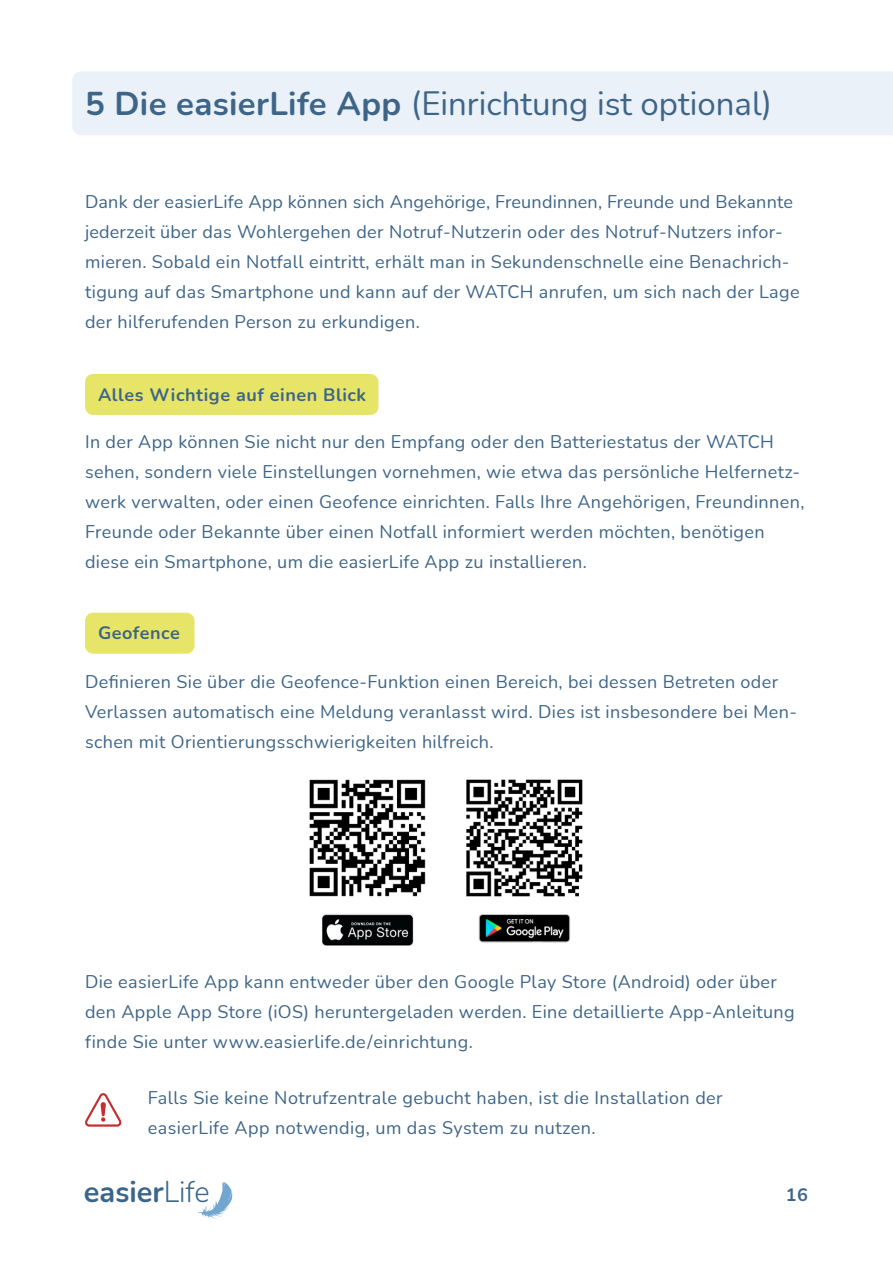
<style>
.page{position:relative;width:893px;height:1263px;background:#fff}
.page>*{position:absolute;margin:0;border:0;box-sizing:border-box;transform-origin:0 0}
.t1{font:33px "Nunito";color:#3e6588}
.t2{font:700 29.85px "Nunito";color:#3b6689;scale:.96 1}
.t3{font:18px/30px "Nunito";letter-spacing:.02em;color:#3e6588}
.t4{font:700 18px "Nunito";letter-spacing:.03em;color:#3e6588}
.s1{font-weight:700}
.s2{font-weight:300}
</style>
<div class="page">
<svg style="left:198px;top:1182px;width:35px;height:37px"></svg>
<div style="left:72px;top:71px;width:821px;height:64px;background:#eaf1f8"></div>
<img style="left:309px;top:779px;width:117px;height:118px">
<img style="left:322px;top:914px;width:91px;height:31px">
<img style="left:478px;top:914px;width:92px;height:29px">
<img style="left:466px;top:779px;width:117px;height:118px">
<svg style="left:85px;top:1093px;width:37px;height:34px"></svg>
<div style="left:85px;top:374px;width:293px;height:41px;background:#e7e568;border-radius:8px"></div>
<div style="left:85px;top:613px;width:110px;height:41px;background:#e7e568;border-radius:8px"></div>
<h1 class="t1" style="left:85px;top:81px;width:689px"><span class="s1">5 Die easierLife App</span> (Einrichtung ist optional)</h1>
<p class="t3" style="left:85px;top:186px;width:716px">Dank der easierLife App können sich Angehörige, Freundinnen, Freunde und Bekannte jederzeit über das Wohlergehen der Notruf-Nutzerin oder des Notruf-Nutzers infor&shy;mieren. Sobald ein Notfall eintritt, erhält man in Sekundenschnelle eine Benachrich&shy;tigung auf das Smartphone und kann auf der WATCH anrufen, um sich nach der Lage der hilferufenden Person zu erkundigen.</p>
<p class="t4" style="left:98px;top:381px;width:270px">Alles Wichtige auf einen Blick</p>
<p class="t3" style="left:85px;top:426px;width:721px">In der App können Sie nicht nur den Empfang oder den Batteriestatus der WATCH sehen, sondern viele Einstellungen vornehmen, wie etwa das persönliche Helfernetz&shy;werk verwalten, oder einen Geofence einrichten. Falls Ihre Angehörigen, Freundinnen, Freunde oder Bekannte über einen Notfall informiert werden möchten, benötigen diese ein Smartphone, um die easierLife App zu installieren.</p>
<p class="t4" style="left:98px;top:620px;width:83px">Geofence</p>
<p class="t3" style="left:85px;top:666px;width:714px">Definieren Sie über die Geofence-Funktion einen Bereich, bei dessen Betreten oder<br>Verlassen automatisch eine Meldung veranlasst wird. Dies ist insbesondere bei Men&shy;schen mit Orientierungsschwierigkeiten hilfreich.</p>
<p class="t3" style="left:85px;top:966px;width:711px">Die easierLife App kann entweder über den Google Play Store (Android) oder über den Apple App Store (iOS) heruntergeladen werden. Eine detaillierte App-Anleitung finde Sie unter www.easierlife.de/einrichtung.</p>
<p class="t3" style="left:148px;top:1082px;width:576px">Falls Sie keine Notrufzentrale gebucht haben, ist die Installation der easierLife App notwendig, um das System zu nutzen.</p>
<h2 class="t2" style="left:84px;top:1170px;width:132px">easier<span class="s2">Life</span></h2>
<p class="t4" style="left:786px;top:1182px;width:23px">16</p>
</div>
